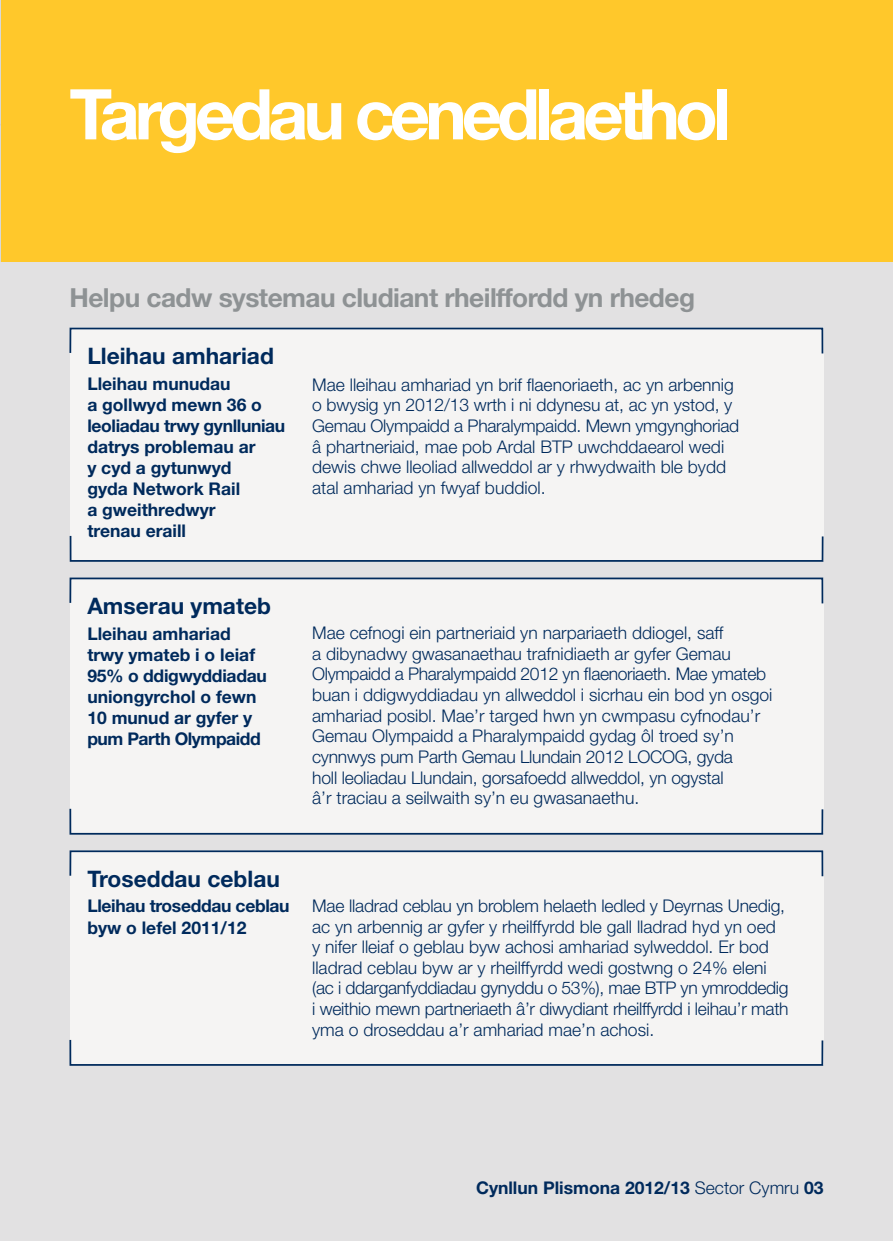
<style>
.page{position:relative;width:893px;height:1241px;background:#fff}
.page>*{position:absolute;margin:0;border:0;box-sizing:border-box;transform-origin:0 0}
.t1{font:700 70px "Helvetica Neue LT Std";letter-spacing:-.07em;color:#fff}
.t2{font:700 26.25px "Helvetica Neue LT Std";letter-spacing:-.02em;color:#8e9294}
.t3{font:700 22.75px "Helvetica Neue LT Std";color:#002a5c}
.t4{font:300 17.5px/20.7px "Helvetica Neue LT Std";color:#002a5c}
.t5{font:700 17.5px/21px "Helvetica Neue LT Std";color:#002a5c}
.t6{font:700 17.5px/21px "Helvetica Neue LT Std";letter-spacing:-.02em;color:#002a5c}
.s1{font-weight:300}
</style>
<div class="page">
<div style="left:0;top:0;width:893px;height:263px;background:#ffc82b"></div>
<img style="left:0;top:0;width:1px;height:262px">
<div style="left:0;top:262px;width:893px;height:978px;background:#e2e1e2"></div>
<div style="left:70px;top:327px;width:753px;height:234px;background:#f5f4f3"></div>
<svg style="left:69px;top:327px;width:755px;height:28px"></svg>
<svg style="left:69px;top:534px;width:755px;height:28px"></svg>
<div style="left:70px;top:577px;width:753px;height:255px;background:#f5f4f3"></div>
<svg style="left:69px;top:577px;width:755px;height:28px"></svg>
<svg style="left:69px;top:807px;width:755px;height:28px"></svg>
<div style="left:70px;top:850px;width:753px;height:214px;background:#f5f4f3"></div>
<svg style="left:69px;top:850px;width:755px;height:27px"></svg>
<svg style="left:69px;top:1037px;width:755px;height:29px"></svg>
<h1 class="t1" style="left:69px;top:89px;width:663px">Targedau cenedlaethol</h1>
<h2 class="t2" style="left:69px;top:288px;width:627px">Helpu cadw systemau cludiant rheilffordd yn rhedeg</h2>
<h3 class="t3" style="left:87px;top:347px;width:188px">Lleihau amhariad</h3>
<p class="t5" style="left:87px;top:375px;width:199px">Lleihau munudau<br>a gollwyd mewn 36 o leoliadau trwy gynlluniau datrys problemau ar<br>y cyd a gytunwyd<br>gyda Network Rail<br>a gweithredwyr<br>trenau eraill</p>
<p class="t4" style="left:312px;top:376px;width:428px">Mae lleihau amhariad yn brif flaenoriaeth, ac yn arbennig o bwysig yn 2012/13 wrth i ni ddynesu at, ac yn ystod, y Gemau Olympaidd a Pharalympaidd. Mewn ymgynghoriad â phartneriaid, mae pob Ardal BTP uwchddaearol wedi dewis chwe lleoliad allweddol ar y rhwydwaith ble bydd atal amhariad yn fwyaf buddiol.</p>
<h3 class="t3" style="left:87px;top:597px;width:185px">Amserau ymateb</h3>
<p class="t5" style="left:87px;top:625px;width:181px">Lleihau amhariad trwy ymateb i o leiaf<br>95% o ddigwyddiadau uniongyrchol o fewn<br>10 munud ar gyfer y pum Parth Olympaidd</p>
<p class="t4" style="left:312px;top:624px;width:462px">Mae cefnogi ein partneriaid yn narpariaeth ddiogel, saff<br>a dibynadwy gwasanaethau trafnidiaeth ar gyfer Gemau Olympaidd a Pharalympaidd 2012 yn flaenoriaeth. Mae ymateb buan i ddigwyddiadau yn allweddol i sicrhau ein bod yn osgoi amhariad posibl. Mae’r targed hwn yn cwmpasu cyfnodau’r Gemau Olympaidd a Pharalympaidd gydag ôl troed sy’n cynnwys pum Parth Gemau Llundain 2012 LOCOG, gyda<br>holl leoliadau Llundain, gorsafoedd allweddol, yn ogystal<br>â’r traciau a seilwaith sy’n eu gwasanaethu.</p>
<h3 class="t3" style="left:87px;top:870px;width:194px">Troseddau ceblau</h3>
<p class="t6" style="left:87px;top:897px;width:204px">Lleihau troseddau ceblau byw o lefel 2011/12</p>
<p class="t4" style="left:312px;top:896px;width:478px">Mae lladrad ceblau yn broblem helaeth ledled y Deyrnas Unedig, ac yn arbennig ar gyfer y rheilffyrdd ble gall lladrad hyd yn oed<br>y nifer lleiaf o geblau byw achosi amhariad sylweddol. Er bod lladrad ceblau byw ar y rheilffyrdd wedi gostwng o 24% eleni (ac i ddarganfyddiadau gynyddu o 53%), mae BTP yn ymroddedig i weithio mewn partneriaeth â’r diwydiant rheilffyrdd i leihau’r math yma o droseddau a’r amhariad mae’n achosi.</p>
<p class="t5" style="left:476px;top:1178px;width:349px">Cynllun Plismona 2012/13 <span class="s1">Sector Cymru</span> 03</p>
</div>
